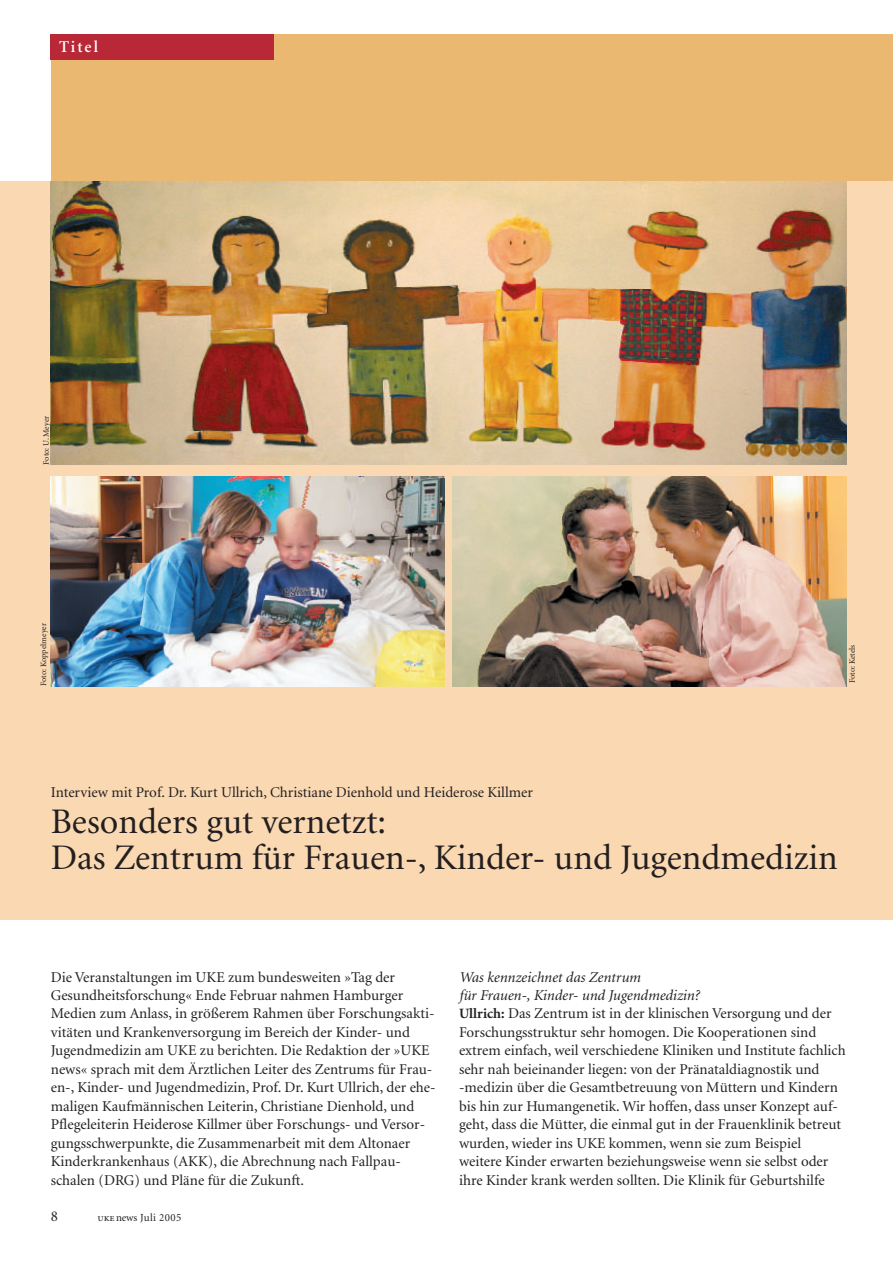
<style>
.page{position:relative;width:893px;height:1263px;background:#fff}
.page>*{position:absolute;margin:0;border:0;box-sizing:border-box;transform-origin:0 0}
.t1{font:36px/36px "Minion";color:#231f20}
.t2{font:600 16.5px "Minion";letter-spacing:.12em;color:#fff}
.t3{font:15px/18.5px "Minion";color:#231f20}
.t4{font:10.8px "Minion";letter-spacing:.035em;color:#231f20}
.t5{font:8.25px "Minion";color:#231f20}
.s1{font-style:italic}
.s2{font-weight:700;font-size:14.25px}
.s3{font-family:"Minion Exp"}
</style>
<div class="page">
<img style="left:0;top:34px;width:893px;height:886px">
<p class="t2" style="left:59px;top:40px;width:40px">Titel</p>
<p class="t5" style="left:43px;top:465px;width:50px;rotate:-90deg">Foto: U. Meyer</p>
<p class="t5" style="left:40px;top:686px;width:64px;rotate:-90deg">Foto: Koppelmeyer</p>
<p class="t5" style="left:849px;top:683px;width:40px;rotate:-90deg">Foto: Ketels</p>
<p class="t3" style="left:51px;top:784px;width:484px">Interview mit Prof. Dr. Kurt Ullrich, Christiane Dienhold und Heiderose Killmer</p>
<h1 class="t1" style="left:51px;top:806px;width:788px">Besonders gut vernetzt:<br>Das Zentrum für Frauen-, Kinder- und Jugendmedizin</h1>
<p class="t3" style="left:51px;top:969px;width:386px">Die Veranstaltungen im UKE zum bundesweiten »Tag der Gesundheitsforschung« Ende Februar nahmen Hamburger Medien zum Anlass, in größerem Rahmen über Forschungsakti&shy;vitäten und Krankenversorgung im Bereich der Kinder- und Jugendmedizin am UKE zu berichten. Die Redaktion der »UKE news« sprach mit dem Ärztlichen Leiter des Zentrums für Frau&shy;en-, Kinder- und Jugendmedizin, Prof. Dr. Kurt Ullrich, der ehe&shy;maligen Kaufmännischen Leiterin, Christiane Dienhold, und Pflegeleiterin Heiderose Killmer über Forschungs- und Versor&shy;gungsschwerpunkte, die Zusammenarbeit mit dem Altonaer Kinderkrankenhaus (AKK), die Abrechnung nach Fallpau&shy;schalen (DRG) und Pläne für die Zukunft.</p>
<p class="t3" style="left:459px;top:969px;width:388px"><span class="s1">Was kennzeichnet das Zentrum<br>für Frauen-, Kinder- und Jugendmedizin?<br></span><span class="s2">Ullrich:</span> Das Zentrum ist in der klinischen Versorgung und der Forschungsstruktur sehr homogen. Die Kooperationen sind extrem einfach, weil verschiedene Kliniken und Institute fachlich sehr nah beieinander liegen: von der Pränataldiagnostik und -medizin über die Gesamtbetreuung von Müttern und Kindern bis hin zur Humangenetik. Wir hoffen, dass unser Konzept auf&shy;geht, dass die Mütter, die einmal gut in der Frauenklinik betreut wurden, wieder ins UKE kommen, wenn sie zum Beispiel weitere Kinder erwarten beziehungsweise wenn sie selbst oder ihre Kinder krank werden sollten. Die Klinik für Geburtshilfe</p>
<p class="t3" style="left:51px;top:1209px;width:9px">8</p>
<p class="t4" style="left:98px;top:1214px;width:85px"><span class="s3">uke</span>news Juli 2005</p>
</div>
